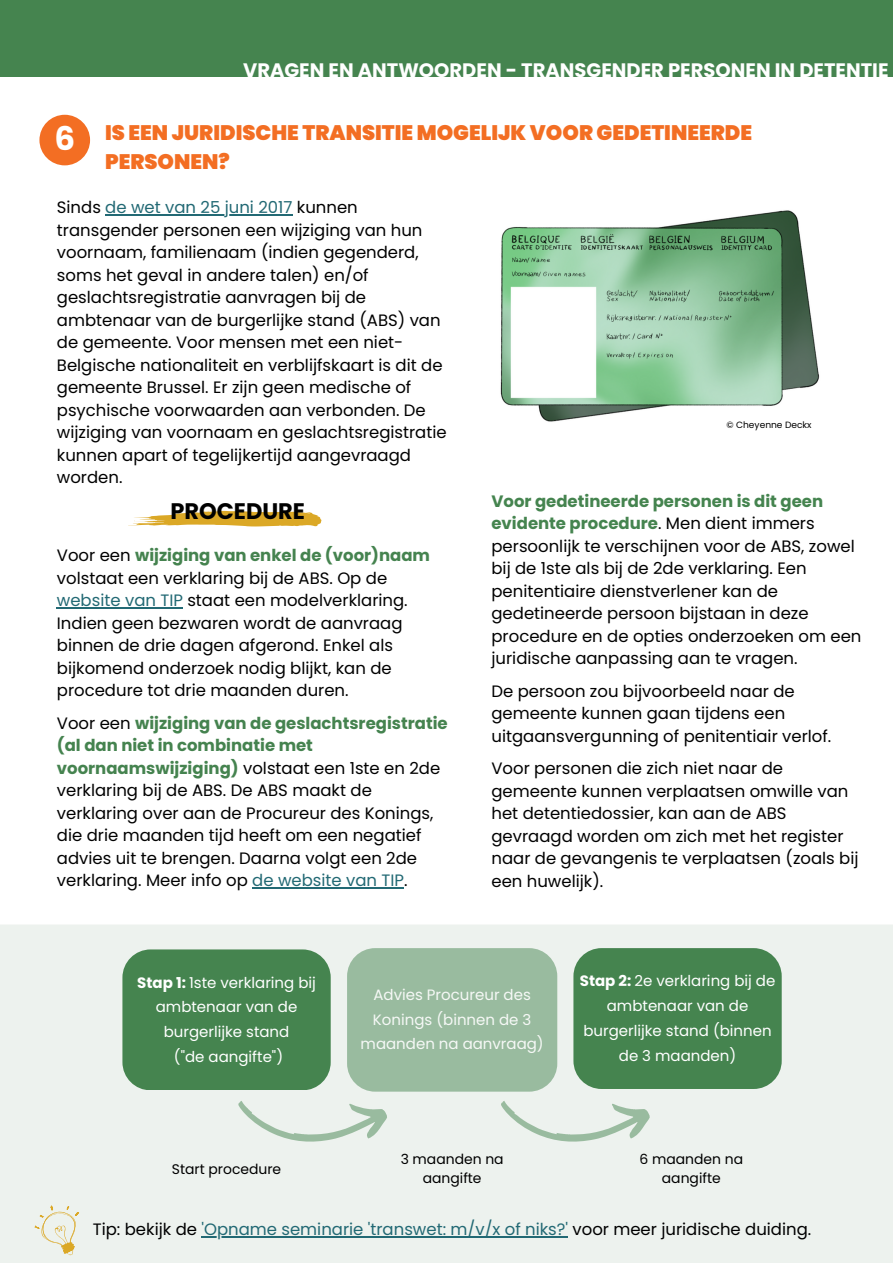
<style>
.page{position:relative;width:893px;height:1264px;background:#fff}
.page>*{position:absolute;margin:0;border:0;box-sizing:border-box;transform-origin:0 0}
.t1{font:700 32.55px "Poppins";color:#fff}
.t2{font:700 22.5px "Poppins";color:#000}
.t3{font:900 21px/29.2px "Poppins";color:#f36e23}
.t4{font:700 19.5px "Poppins";color:#fff}
.t5{font:16.5px/22.5px "Poppins";color:#000}
.t6{font:16.5px "Poppins";color:#226974}
.t7{font:15px/24.8px "Poppins";color:#fff;text-align:center}
.t8{font:13.95px/19px "Poppins";color:#000;text-align:center}
.t9{font:9px "Poppins";color:#000}
.s1{color:#226974}
.s2{font-weight:700;color:#45834f}
.s3{font-weight:700;color:#45844f}
.s4{font-weight:700}
.s5{color:#000}
</style>
<div class="page">
<div style="left:0;top:0;width:892px;height:76px;background:#45844f"></div>
<svg style="left:40px;top:114px;width:51px;height:52px"></svg>
<div style="left:39px;top:115px;width:51px;height:50px;background:#f36e23;border-radius:50%"></div>
<img style="left:500px;top:210px;width:320px;height:212px">
<div style="left:0;top:925px;width:892px;height:337px;background:#edf2ee"></div>
<div style="left:122px;top:949px;width:209px;height:140px;background:#45844f;border-radius:28px"></div>
<div style="left:347px;top:948px;width:210px;height:143px;background:#99bb9f;border-radius:28px"></div>
<div style="left:573px;top:948px;width:208px;height:140px;background:#45844f;border-radius:28px"></div>
<svg style="left:238px;top:1100px;width:150px;height:41px;background:#dae5dc"></svg>
<hr style="left:105px;top:214px;width:187px;height:1px;background:#226974">
<svg style="left:500px;top:1100px;width:150px;height:41px;background:#dae5dc"></svg>
<hr style="left:201px;top:1236px;width:367px;height:1px;background:#226974">
<svg style="left:34px;top:1205px;width:45px;height:50px;background:#eae8d5"></svg>
<svg style="left:128px;top:511px;width:193px;height:15px"></svg>
<hr style="left:57px;top:607px;width:126px;height:1px;background:#226974">
<hr style="left:252px;top:887px;width:152px;height:1px;background:#226974">
<p class="t1" style="left:54px;top:116px;width:22px">6</p>
<p class="t4" style="left:243px;top:56px;width:647px">VRAGEN EN ANTWOORDEN - TRANSGENDER PERSONEN IN DETENTIE</p>
<p class="t3" style="left:105px;top:118px;width:648px">IS EEN JURIDISCHE TRANSITIE MOGELIJK VOOR GEDETINEERDE<br>PERSONEN?</p>
<p class="t5" style="left:57px;top:196px;width:391px">Sinds <span class="s1">de wet van 25 juni 2017</span> kunnen transgender personen een wijziging van hun voornaam, familienaam (indien gegenderd, soms het geval in andere talen) en/of geslachtsregistratie aanvragen bij de ambtenaar van de burgerlijke stand (ABS) van de gemeente. Voor mensen met een niet-Belgische nationaliteit en verblijfskaart is dit de gemeente Brussel. Er zijn geen medische of psychische voorwaarden aan verbonden. De wijziging van voornaam en geslachtsregistratie kunnen apart of tegelijkertijd aangevraagd worden.</p>
<p class="t2" style="left:170px;top:495px;width:136px">PROCEDURE</p>
<p class="t5" style="left:57px;top:544px;width:374px">Voor een <span class="s2">wijziging van enkel de (voor)naam </span>volstaat een verklaring bij de ABS. Op de <span class="s1">website van TIP</span> staat een modelverklaring.<br>Indien geen bezwaren wordt de aanvraag binnen de drie dagen afgerond. Enkel als bijkomend onderzoek nodig blijkt, kan de procedure tot drie maanden duren.</p>
<p class="t5" style="left:57px;top:711px;width:392px">Voor een <span class="s2">wijziging van de geslachtsregistratie (al dan niet in combinatie met voornaamswijziging)</span> volstaat een 1ste en 2de verklaring bij de ABS. De ABS maakt de verklaring over aan de Procureur des Konings, die drie maanden tijd heeft om een negatief advies uit te brengen. Daarna volgt een 2de verklaring. Meer info op <span class="s1">de website van TIP</span>.</p>
<p class="t9" style="left:726px;top:418px;width:87px">© Cheyenne Deckx</p>
<p class="t5" style="left:491px;top:490px;width:371px"><span class="s3">Voor gedetineerde personen is dit geen evidente procedure</span>. Men dient immers persoonlijk te verschijnen voor de ABS, zowel bij de 1ste als bij de 2de verklaring. Een penitentiaire dienstverlener kan de gedetineerde persoon bijstaan in deze procedure en de opties onderzoeken om een juridische aanpassing aan te vragen.</p>
<p class="t5" style="left:491px;top:679px;width:341px">De persoon zou bijvoorbeeld naar de gemeente kunnen gaan tijdens een uitgaansvergunning of penitentiair verlof.</p>
<p class="t5" style="left:491px;top:757px;width:368px">Voor personen die zich niet naar de gemeente kunnen verplaatsen omwille van het detentiedossier, kan aan de ABS gevraagd worden om zich met het register naar de gevangenis te verplaatsen (zoals bij een huwelijk).</p>
<p class="t7" style="left:137px;top:970px;width:180px"><span class="s4">Stap 1:</span> 1ste verklaring bij ambtenaar van de burgerlijke stand</p>
<p class="t7" style="left:174px;top:1044px;width:111px">("de aangifte")</p>
<p class="t7" style="left:360px;top:982px;width:185px">Advies Procureur des<br>Konings (binnen de 3 maanden na aanvraag)</p>
<p class="t7" style="left:579px;top:968px;width:197px"><span class="s4">Stap 2:</span> 2e verklaring bij de ambtenaar van de burgerlijke stand (binnen de 3 maanden)</p>
<p class="t8" style="left:172px;top:1159px;width:111px">Start procedure</p>
<p class="t8" style="left:400px;top:1149px;width:104px">3 maanden na aangifte</p>
<p class="t8" style="left:639px;top:1149px;width:105px">6 maanden na aangifte</p>
<p class="t6" style="left:93px;top:1218px;width:720px"><span class="s5">Tip: bekijk de</span> 'Opname seminarie 'transwet: m/v/x of niks?' <span class="s5">voor meer juridische duiding.</span></p>
</div>
